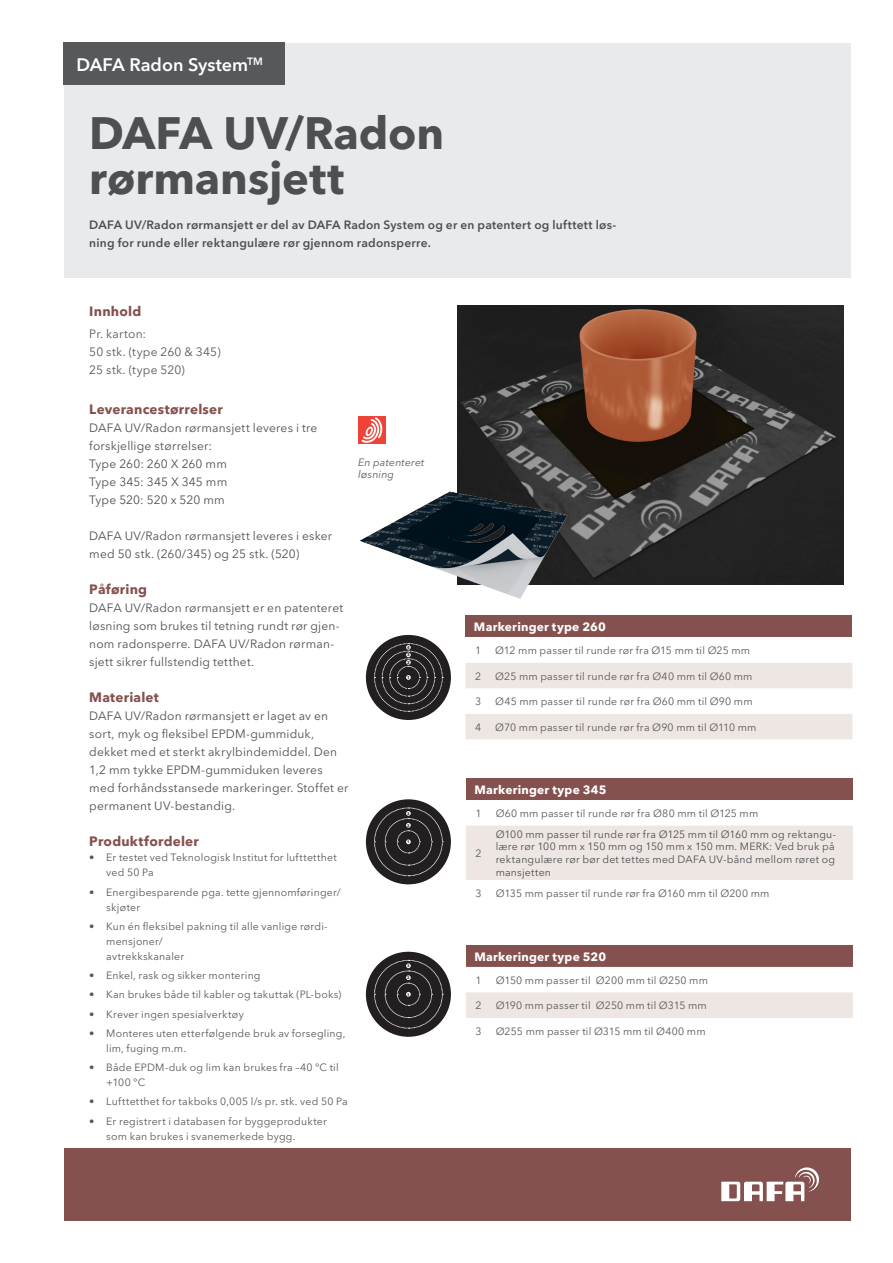
<style>
.page{position:relative;width:893px;height:1263px;background:#fff}
.page>*{position:absolute;margin:0;border:0;box-sizing:border-box;transform-origin:0 0}
.t1{font:700 45px/45px "Avenir Next LT Pro";color:#4d5053}
.t2{font:600 18px "Avenir Next LT Pro";color:#fff}
._2_Rubrik{font:700 13.5px "Avenir Next LT Pro";letter-spacing:.015em;color:#85514e}
._2_Rubrik-2{font:12px/18px "Avenir Next LT Pro";letter-spacing:.015em;color:#4d5053}
.t3{font:600 12px/18px "Avenir Next LT Pro";letter-spacing:.02em;color:#4d5053}
.t4{font:700 12px "Avenir Next LT Pro";letter-spacing:.02em;color:#fff}
.t5{font:12px "Avenir Next LT Pro";letter-spacing:.015em;color:#57585a}
.t6{font:10.5px/15px "Avenir Next LT Pro";letter-spacing:.02em;color:#57585a}
._2_Rubrik-3{font:10.5px/12.6px "Avenir Next LT Pro";letter-spacing:.02em;color:#4d5053}
.t7{font:italic 10.5px "Avenir Next LT Pro";letter-spacing:.02em;color:#57585a}
.t8{font:700 4.05px "Avenir Next LT Pro";color:#231f20}
.t9{font:700 3.75px "Avenir Next LT Pro";color:#231f20}
</style>
<div class="page">
<div style="left:64px;top:43px;width:786px;height:234px;background:#e9eaec"></div>
<div style="left:465px;top:615px;width:387px;height:22px;background:#85514e"></div>
<svg style="left:465px;top:663px;width:387px;height:76px"></svg>
<div style="left:466px;top:778px;width:387px;height:22px;background:#85514e"></div>
<div style="left:466px;top:826px;width:387px;height:54px;background:#eee6e3"></div>
<div style="left:466px;top:945px;width:387px;height:22px;background:#85514e"></div>
<div style="left:466px;top:992px;width:387px;height:26px;background:#eee6e3"></div>
<div style="left:64px;top:43px;width:221px;height:42px;background:#57585a"></div>
<img style="left:358px;top:416px;width:28px;height:27px">
<div style="left:366px;top:635px;width:85px;height:85px;background:#231f20;border-radius:50%"></div>
<svg style="left:374px;top:643px;width:69px;height:69px"></svg>
<div style="left:366px;top:799px;width:85px;height:85px;background:#231f20;border-radius:50%"></div>
<svg style="left:374px;top:807px;width:69px;height:69px"></svg>
<div style="left:366px;top:952px;width:85px;height:85px;background:#231f20;border-radius:50%"></div>
<svg style="left:374px;top:960px;width:69px;height:69px"></svg>
<div style="left:64px;top:1148px;width:786px;height:72px;background:#85514e"></div>
<svg style="left:721px;top:1167px;width:98px;height:34px"></svg>
<img style="left:457px;top:305px;width:387px;height:280px">
<img style="left:360px;top:482px;width:207px;height:117px">
<p class="t2" style="left:77px;top:53px;width:188px">DAFA Radon System<sup>TM</sup></p>
<p class="t1" style="left:89px;top:110px;width:356px">DAFA UV/Radon rørmansjett</p>
<p class="t3" style="left:89px;top:216px;width:528px">DAFA UV/Radon rørmansjett er del av DAFA Radon System og er en patentert og lufttett løs&shy;ning for runde eller rektangulære rør gjennom radonsperre.</p>
<p class="_2_Rubrik" style="left:89px;top:303px;width:53px">Innhold</p>
<p class="t5" style="left:89px;top:327px;width:58px">Pr. karton:</p>
<p class="t5" style="left:89px;top:345px;width:133px">50 stk. (type 260 &amp; 345)</p>
<p class="t5" style="left:89px;top:363px;width:97px">25 stk. (type 520)</p>
<p class="_2_Rubrik" style="left:89px;top:401px;width:135px">Leverancestørrelser</p>
<p class="_2_Rubrik-2" style="left:89px;top:419px;width:230px">DAFA UV/Radon rørmansjett leveres i tre forskjellige størrelser:</p>
<p class="_2_Rubrik-2" style="left:89px;top:455px;width:139px">Type 260: 260 X 260 mm</p>
<p class="_2_Rubrik-2" style="left:89px;top:473px;width:139px">Type 345: 345 X 345 mm</p>
<p class="_2_Rubrik-2" style="left:89px;top:491px;width:137px">Type 520: 520 x 520 mm</p>
<p class="_2_Rubrik-2" style="left:89px;top:527px;width:244px">DAFA UV/Radon rørmansjett leveres i esker med 50 stk. (260/345) og 25 stk. (520)</p>
<p class="_2_Rubrik" style="left:89px;top:581px;width:59px">Påføring</p>
<p class="_2_Rubrik-2" style="left:89px;top:599px;width:256px">DAFA UV/Radon rørmansjett er en patenteret løsning som brukes til tetning rundt rør gjen&shy;nom radonsperre. DAFA UV/Radon rørman&shy;sjett sikrer fullstendig tetthet.</p>
<p class="_2_Rubrik" style="left:89px;top:689px;width:71px">Materialet</p>
<p class="_2_Rubrik-2" style="left:89px;top:707px;width:261px">DAFA UV/Radon rørmansjett er laget av en sort, myk og fleksibel EPDM-gummiduk, dekket med et sterkt akrylbindemiddel. Den 1,2 mm tykke EPDM-gummiduken leveres med forhåndsstansede markeringer. Stoffet er permanent UV-bestandig.</p>
<p class="_2_Rubrik" style="left:89px;top:833px;width:111px">Produktfordeler</p>
<p class="t6" style="left:106px;top:850px;width:232px;text-indent:-17px">• Er testet ved Teknologisk Institut for lufttetthet ved 50 Pa</p>
<p class="t6" style="left:106px;top:884px;width:236px;text-indent:-17px">• Energibesparende pga. tette gjennomføringer/ skjøter</p>
<p class="t6" style="left:106px;top:919px;width:223px;text-indent:-17px">• Kun én fleksibel pakning til alle vanlige rørdi&shy;mensjoner/<br>avtrekkskanaler</p>
<p class="t6" style="left:89px;top:968px;width:173px">• Enkel, rask og sikker montering</p>
<p class="t6" style="left:89px;top:987px;width:254px">• Kan brukes både til kabler og takuttak (PL-boks)</p>
<p class="t6" style="left:89px;top:1006px;width:156px">• Krever ingen spesialverktøy</p>
<p class="t6" style="left:106px;top:1026px;width:241px;text-indent:-17px">• Monteres uten etterfølgende bruk av forsegling, lim, fuging m.m.</p>
<p class="t6" style="left:106px;top:1060px;width:234px;text-indent:-17px">• Både EPDM-duk og lim kan brukes fra –40 ºC til +100 ºC</p>
<p class="t6" style="left:89px;top:1094px;width:260px">• Lufttetthet for takboks 0,005 l/s pr. stk. ved 50 Pa</p>
<p class="t6" style="left:106px;top:1113px;width:222px;text-indent:-17px">• Er registrert i databasen for byggeprodukter som kan brukes i svanemerkede bygg.</p>
<p class="t7" style="left:358px;top:456px;width:68px">En patenteret</p>
<p class="t7" style="left:358px;top:468px;width:37px">løsning</p>
<p class="t8" style="left:407px;top:645px;width:4px">4</p>
<p class="t8" style="left:407px;top:652px;width:4px">3</p>
<p class="t8" style="left:407px;top:660px;width:4px">2</p>
<p class="t8" style="left:407px;top:675px;width:4px">1</p>
<p class="t9" style="left:407px;top:811px;width:4px">3</p>
<p class="t9" style="left:407px;top:823px;width:4px">2</p>
<p class="t9" style="left:407px;top:840px;width:4px">1</p>
<p class="t9" style="left:407px;top:963px;width:4px">3</p>
<p class="t9" style="left:407px;top:975px;width:4px">2</p>
<p class="t9" style="left:407px;top:992px;width:4px">1</p>
<p class="t4" style="left:474px;top:619px;width:133px">Markeringer type 260</p>
<p class="t6" style="left:475px;top:643px;width:8px">1</p>
<p class="t6" style="left:495px;top:643px;width:256px">Ø12 mm passer til runde rør fra Ø15 mm til Ø25 mm</p>
<p class="t6" style="left:475px;top:668px;width:8px">2</p>
<p class="t6" style="left:495px;top:668px;width:259px">Ø25 mm passer til runde rør fra Ø40 mm til Ø60 mm</p>
<p class="t6" style="left:475px;top:694px;width:8px">3</p>
<p class="t6" style="left:495px;top:694px;width:259px">Ø45 mm passer til runde rør fra Ø60 mm til Ø90 mm</p>
<p class="t6" style="left:475px;top:719px;width:8px">4</p>
<p class="t6" style="left:495px;top:719px;width:263px">Ø70 mm passer til runde rør fra Ø90 mm til Ø110 mm</p>
<p class="t4" style="left:474px;top:782px;width:134px">Markeringer type 345</p>
<p class="t6" style="left:476px;top:806px;width:8px">1</p>
<p class="t6" style="left:496px;top:806px;width:264px">Ø60 mm passer til runde rør fra Ø80 mm til Ø125 mm</p>
<p class="t6" style="left:476px;top:846px;width:8px">2</p>
<p class="_2_Rubrik-3" style="left:496px;top:828px;width:342px">Ø100 mm passer til runde rør fra Ø125 mm til Ø160 mm og rektangu&shy;lære rør 100 mm x 150 mm og 150 mm x 150 mm. MERK: Ved bruk på rektangulære rør bør det tettes med DAFA UV-bånd mellom røret og mansjetten</p>
<p class="t6" style="left:476px;top:885px;width:8px">3</p>
<p class="t6" style="left:496px;top:885px;width:275px">Ø135 mm passer til runde rør fra Ø160 mm til Ø200 mm</p>
<p class="t4" style="left:474px;top:949px;width:133px">Markeringer type 520</p>
<p class="t6" style="left:476px;top:972px;width:8px">1</p>
<p class="t6" style="left:496px;top:972px;width:214px">Ø150 mm passer til Ø200 mm til Ø250 mm</p>
<p class="t6" style="left:476px;top:998px;width:8px">2</p>
<p class="t6" style="left:496px;top:998px;width:213px">Ø190 mm passer til Ø250 mm til Ø315 mm</p>
<p class="t6" style="left:476px;top:1023px;width:8px">3</p>
<p class="t6" style="left:496px;top:1023px;width:211px">Ø255 mm passer til Ø315 mm til Ø400 mm</p>
</div>
